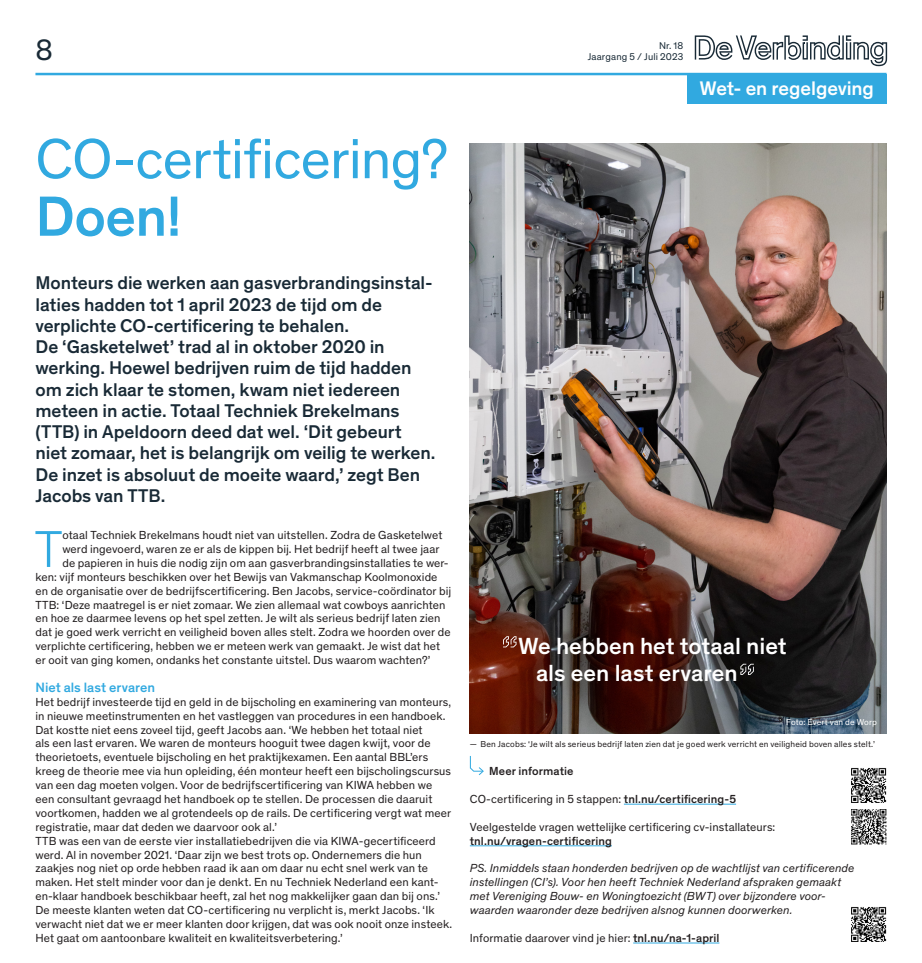
<style>
.page{position:relative;width:922px;height:963px;background:#fff}
.page>*{position:absolute;margin:0;border:0;box-sizing:border-box;transform-origin:0 0}
.Kop_Groot{font:57.5px/57.5px "Theinhardt";letter-spacing:-.015em;color:#31a9e0}
.Body_beginkapitaal{font:300 52.62px "Theinhardt";color:#31a9e0}
.t1{font:30px "Theinhardt";color:#192a36}
.Quote__1{font:500 23.75px/27.5px "Theinhardt";color:#fff}
.t2{font:500 20px "Theinhardt";letter-spacing:-.005em;color:#fff}
.Intro{font:500 18.75px/21.2px "Theinhardt";letter-spacing:-.005em;color:#192a36}
.Tussenkop{font:500 13.75px "Theinhardt";color:#31a9e0}
.Body_geen_inspring{font:11.88px/13.9px "Theinhardt";letter-spacing:.005em;color:#231f20}
.Body_beginkapitaal-2{font:11.88px "Theinhardt";letter-spacing:.005em;color:#231f20}
.Body_geen_inspring-2{font:italic 11.88px/13.9px "Theinhardt";letter-spacing:.005em;color:#231f20}
.Body_geen_inspring-3{font:500 11.88px "Theinhardt";letter-spacing:.005em;color:#231f20}
.t3{font:10px "Theinhardt";letter-spacing:.01em;color:#192a36}
.Fotobijschrift___Fotograaf{font:8.75px "Theinhardt";letter-spacing:.015em;color:#231f20}
.Fotobijschrift___Fotograaf-2{font:8.75px "Theinhardt";letter-spacing:.015em;color:#fff}
.s1{font-weight:500}
</style>
<div class="page">
<svg style="left:694px;top:35px;width:192px;height:31px"></svg>
<div style="left:687px;top:74px;width:199px;height:30px;background:#31a9e0"></div>
<hr style="left:35px;top:73px;width:851px;height:2px;background:#31a9e0">
<hr style="left:623px;top:803px;width:113px;height:1px;background:#31a9e0">
<hr style="left:469px;top:845px;width:142px;height:1px;background:#31a9e0">
<hr style="left:633px;top:942px;width:86px;height:1px;background:#31a9e0">
<img style="left:469px;top:144px;width:417px;height:589px">
<svg style="left:503px;top:636px;width:13px;height:11px"></svg>
<svg style="left:740px;top:663px;width:13px;height:11px"></svg>
<img style="left:851px;top:809px;width:35px;height:35px">
<img style="left:851px;top:907px;width:35px;height:34px">
<img style="left:851px;top:768px;width:35px;height:34px">
<svg style="left:470px;top:756px;width:14px;height:19px"></svg>
<h3 class="t1" style="left:35px;top:29px;width:19px">8</h3>
<p class="t3" style="left:659px;top:39px;width:26px">Nr. 18</p>
<p class="t3" style="left:587px;top:49px;width:97px">Jaargang 5 / Juli 2023</p>
<p class="Kop_Groot" style="left:35px;top:127px;width:414px">CO-certificering?<br><span class="s1">Doen!</span></p>
<p class="Intro" style="left:35px;top:271px;width:401px">Monteurs die werken aan gasverbrandingsinstal&shy;laties hadden tot 1 april 2023 de tijd om de verplichte CO-certificering te behalen.<br>De ‘Gasketelwet’ trad al in oktober 2020 in werking. Hoewel bedrijven ruim de tijd hadden om zich klaar te stomen, kwam niet iedereen meteen in actie. Totaal Techniek Brekelmans (TTB) in Apeldoorn deed dat wel. ‘Dit gebeurt niet zomaar, het is belangrijk om veilig te werken.<br>De inzet is absoluut de moeite waard,’ zegt Ben Jacobs van TTB.</p>
<p class="t2" style="left:699px;top:73px;width:176px">Wet- en regelgeving</p>
<p class="Body_beginkapitaal" style="left:35px;top:512px;width:29px">T</p>
<p class="Body_beginkapitaal-2" style="left:62px;top:527px;width:381px">otaal Techniek Brekelmans houdt niet van uitstellen. Zodra de Gasketelwet</p>
<p class="Body_beginkapitaal-2" style="left:62px;top:540px;width:378px">werd ingevoerd, waren ze er als de kippen bij. Het bedrijf heeft al twee jaar</p>
<p class="Body_beginkapitaal-2" style="left:62px;top:554px;width:388px">de papieren in huis die nodig zijn om aan gasverbrandingsinstallaties te wer-</p>
<p class="Body_beginkapitaal-2" style="left:35px;top:568px;width:403px">ken: vijf monteurs beschikken over het Bewijs van Vakmanschap Koolmonoxide</p>
<p class="Body_beginkapitaal-2" style="left:35px;top:582px;width:417px">en de organisatie over de bedrijfscertificering. Ben Jacobs, service-coördinator bij</p>
<p class="Body_beginkapitaal-2" style="left:35px;top:596px;width:411px">TTB: ‘Deze maatregel is er niet zomaar. We zien allemaal wat cowboys aanrichten</p>
<p class="Body_beginkapitaal-2" style="left:35px;top:610px;width:406px">en hoe ze daarmee levens op het spel zetten. Je wilt als serieus bedrijf laten zien</p>
<p class="Body_beginkapitaal-2" style="left:35px;top:624px;width:416px">dat je goed werk verricht en veiligheid boven alles stelt. Zodra we hoorden over de</p>
<p class="Body_beginkapitaal-2" style="left:35px;top:638px;width:406px">verplichte certificering, hebben we er meteen werk van gemaakt. Je wist dat het</p>
<p class="Body_beginkapitaal-2" style="left:35px;top:651px;width:396px">er ooit van ging komen, ondanks het constante uitstel. Dus waarom wachten?’</p>
<p class="Tussenkop" style="left:35px;top:677px;width:121px">Niet als last ervaren</p>
<p class="Body_geen_inspring" style="left:35px;top:694px;width:417px">Het bedrijf investeerde tijd en geld in de bijscholing en examinering van monteurs, in nieuwe meetinstrumenten en het vastleggen van procedures in een handboek.<br>Dat kostte niet eens zoveel tijd, geeft Jacobs aan. ‘We hebben het totaal niet<br>als een last ervaren. We waren de monteurs hooguit twee dagen kwijt, voor de theorietoets, eventuele bijscholing en het praktijkexamen. Een aantal BBL’ers kreeg de theorie mee via hun opleiding, één monteur heeft een bijscholingscursus van een dag moeten volgen. Voor de bedrijfscertificering van KIWA hebben we een consultant gevraagd het handboek op te stellen. De processen die daaruit voortkomen, hadden we al grotendeels op de rails. De certificering vergt wat meer registratie, maar dat deden we daarvoor ook al.’</p>
<p class="Body_geen_inspring" style="left:35px;top:833px;width:418px">TTB was een van de eerste vier installatiebedrijven die via KIWA-gecertificeerd werd. Al in november 2021. ‘Daar zijn we best trots op. Ondernemers die hun zaakjes nog niet op orde hebben raad ik aan om daar nu echt snel werk van te maken. Het stelt minder voor dan je denkt. En nu Techniek Nederland een kant&shy;en-klaar handboek beschikbaar heeft, zal het nog makkelijker gaan dan bij ons.’ De meeste klanten weten dat CO-certificering nu verplicht is, merkt Jacobs. ‘Ik verwacht niet dat we er meer klanten door krijgen, dat was ook nooit onze insteek.<br>Het gaat om aantoonbare kwaliteit en kwaliteitsverbetering.’</p>
<p class="Quote__1" style="left:536px;top:630px;width:252px;text-indent:-18px">We hebben het totaal niet als een last ervaren</p>
<p class="Fotobijschrift___Fotograaf-2" style="left:785px;top:715px;width:92px">Foto: Evert van de Worp</p>
<p class="Fotobijschrift___Fotograaf" style="left:469px;top:738px;width:406px">— Ben Jacobs: ‘Je wilt als serieus bedrijf laten zien dat je goed werk verricht en veiligheid boven alles stelt.’</p>
<p class="Body_geen_inspring-3" style="left:489px;top:762px;width:86px">Meer informatie</p>
<p class="Body_geen_inspring" style="left:469px;top:791px;width:268px">CO-certificering in 5 stappen: <span class="s1">tnl.nu/certificering-5</span></p>
<p class="Body_geen_inspring" style="left:469px;top:819px;width:307px">Veelgestelde vragen wettelijke certificering cv-installateurs:</p>
<p class="Body_geen_inspring-3" style="left:469px;top:831px;width:143px">tnl.nu/vragen-certificering</p>
<p class="Body_geen_inspring-2" style="left:469px;top:860px;width:386px">PS. Inmiddels staan honderden bedrijven op de wachtlijst van certificerende instellingen (CI’s). Voor hen heeft Techniek Nederland afspraken gemaakt met Vereniging Bouw- en Woningtoezicht (BWT) over bijzondere voor&shy;waarden waaronder deze bedrijven alsnog kunnen doorwerken.</p>
<p class="Body_geen_inspring" style="left:469px;top:930px;width:251px">Informatie daarover vind je hier: <span class="s1">tnl.nu/na-1-april</span></p>
</div>
